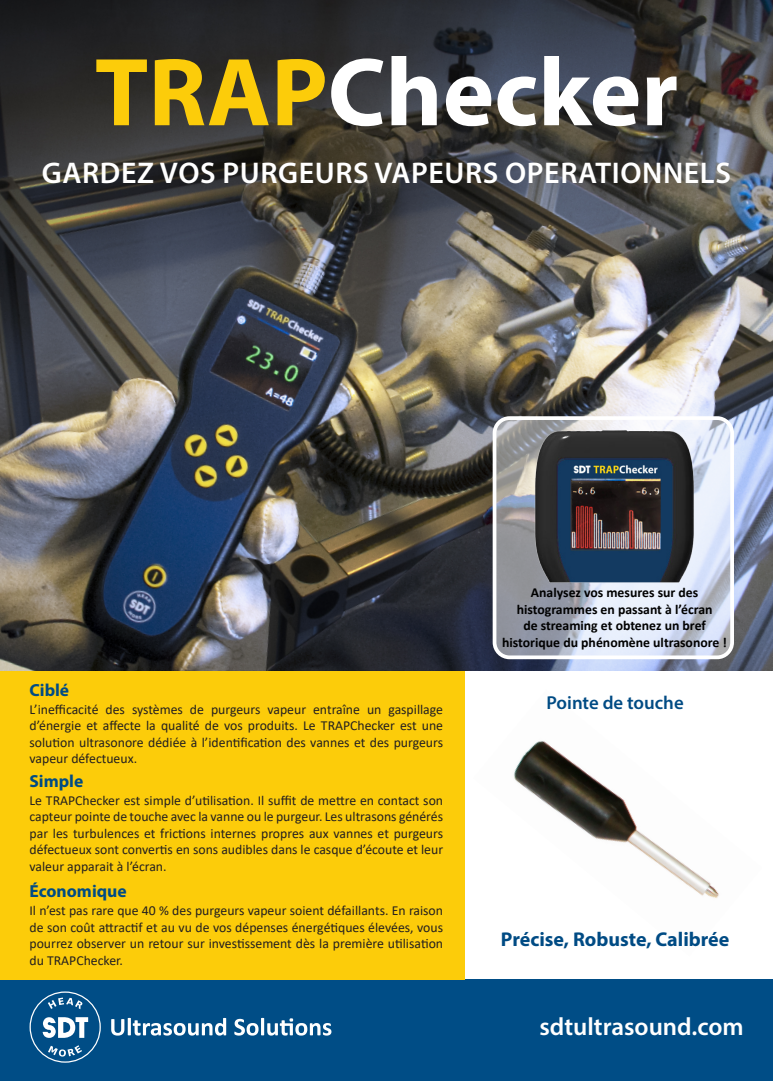
<style>
.page{position:relative;width:773px;height:1081px;background:#fff}
.page>*{position:absolute;margin:0;border:0;box-sizing:border-box;transform-origin:0 0}
.t1{font:700 97.5px "Myriad Pro";color:#fff}
.t2{font:600 30px "Myriad Pro";letter-spacing:.02em;color:#fff}
.Infos{font:600 25px "Myriad Pro";color:#fff}
.t3{font:700 20px "Myriad Pro";color:#004b84}
.t4{font:600 18.75px "Myriad Pro";color:#004b84}
.t5{font:700 17.5px "Myriad Pro";color:#004b84}
.t6{font:13.75px/16.5px "Calibri";color:#231f20;text-align:justify}
.t7{font:700 13.75px "Calibri";color:#000}
.s1{color:#fccc0a}
</style>
<div class="page">
<img style="left:0;top:0;width:772px;height:671px">
<div style="left:0;top:979px;width:772px;height:102px;background:#004d86"></div>
<svg style="left:30px;top:991px;width:71px;height:71px"></svg>
<svg style="left:111px;top:1018px;width:115px;height:17px"></svg>
<svg style="left:234px;top:1018px;width:97px;height:17px"></svg>
<div style="left:0;top:671px;width:464px;height:308px;background:#fccc0a"></div>
<img style="left:513px;top:741px;width:206px;height:158px">
<img style="left:498px;top:418px;width:229px;height:239px">
<div style="left:492px;top:416px;width:241px;height:243px;border:4px solid #fff;border-radius:15px"></div>
<p class="t1" style="left:95px;top:29px;width:585px"><span class="s1">TRAP</span>Checker</p>
<p class="t2" style="left:42px;top:154px;width:690px">GARDEZ VOS PURGEURS VAPEURS OPERATIONNELS</p>
<p class="t5" style="left:30px;top:678px;width:41px">Ciblé</p>
<p class="t6" style="left:30px;top:700px;width:415px">L’inefficacité des systèmes de purgeurs vapeur entraîne un gaspillage d’énergie et affecte la qualité de vos produits. Le TRAPChecker est une solution ultrasonore dédiée à l’identification des vannes et des purgeurs vapeur défectueux.</p>
<p class="t5" style="left:30px;top:769px;width:55px">Simple</p>
<p class="t6" style="left:30px;top:792px;width:415px">Le TRAPChecker est simple d’utilisation. Il suffit de mettre en contact son capteur pointe de touche avec la vanne ou le purgeur. Les ultrasons générés par les turbulences et frictions internes propres aux vannes et purgeurs défectueux sont convertis en sons audibles dans le casque d’écoute et leur valeur apparait à l’écran.</p>
<p class="t5" style="left:30px;top:880px;width:99px">Économique</p>
<p class="t6" style="left:30px;top:902px;width:415px">Il n’est pas rare que 40 % des purgeurs vapeur soient défaillants. En raison de son coût attractif et au vu de vos dépenses énergétiques élevées, vous pourrez observer un retour sur investissement dès la première utilisation du TRAPChecker.</p>
<p class="t7" style="left:530px;top:583px;width:169px">Analysez vos mesures sur des</p>
<p class="t7" style="left:516px;top:599px;width:197px">histogrammes en passant à l’écran</p>
<p class="t7" style="left:523px;top:616px;width:184px">de streaming et obtenez un bref</p>
<p class="t7" style="left:502px;top:632px;width:226px">historique du phénomène ultrasonore !</p>
<p class="t4" style="left:546px;top:690px;width:139px">Pointe de touche</p>
<p class="t3" style="left:501px;top:926px;width:230px">Précise, Robuste, Calibrée</p>
<p class="Infos" style="left:539px;top:1010px;width:206px">sdtultrasound.com</p>
</div>
